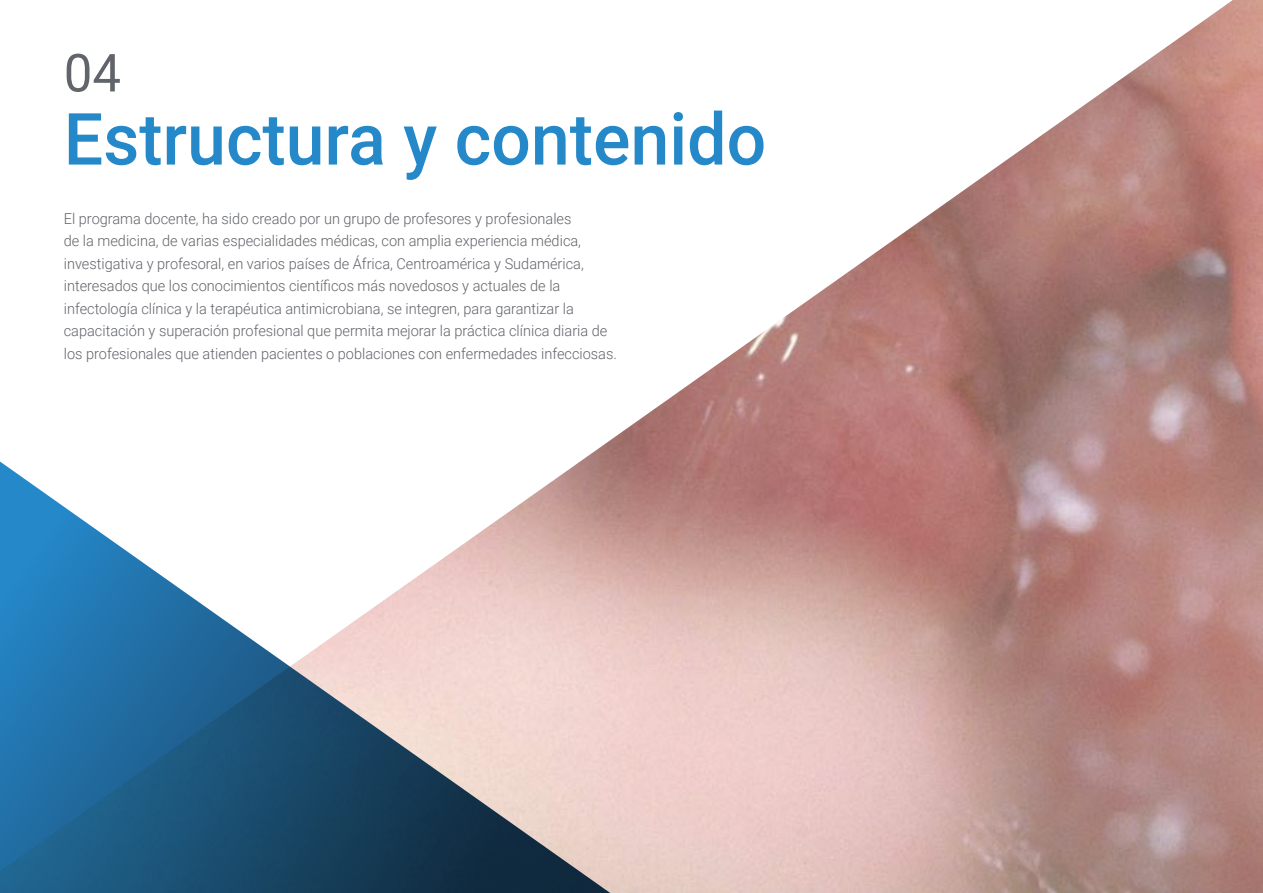
<style>
.page{position:relative;width:1263px;height:893px;background:#fff}
.page>*{position:absolute;margin:0;border:0;box-sizing:border-box;transform-origin:0 0}
.t1{font:500 72px "Roboto";color:#2488c9}
.t2{font:52.5px "Roboto";color:#61646a}
.t3{font:300 15px/22.5px "Roboto";color:#61646a}
</style>
<div class="page">
<img style="left:602px;top:0;width:661px;height:893px">
<svg style="left:0;top:446px;width:640px;height:447px"></svg>
<h2 class="t2" style="left:64px;top:36px;width:59px">04</h2>
<h1 class="t1" style="left:64px;top:89px;width:704px">Estructura y contenido</h1>
<p class="t3" style="left:64px;top:207px;width:555px">El programa docente, ha sido creado por un grupo de profesores y profesionales<br>de la medicina, de varias especialidades médicas, con amplia experiencia médica, investigativa y profesoral, en varios países de África, Centroamérica y Sudamérica, interesados que los conocimientos científicos más novedosos y actuales de la infectología clínica y la terapéutica antimicrobiana, se integren, para garantizar la capacitación y superación profesional que permita mejorar la práctica clínica diaria de los profesionales que atienden pacientes o poblaciones con enfermedades infecciosas.</p>
</div>
